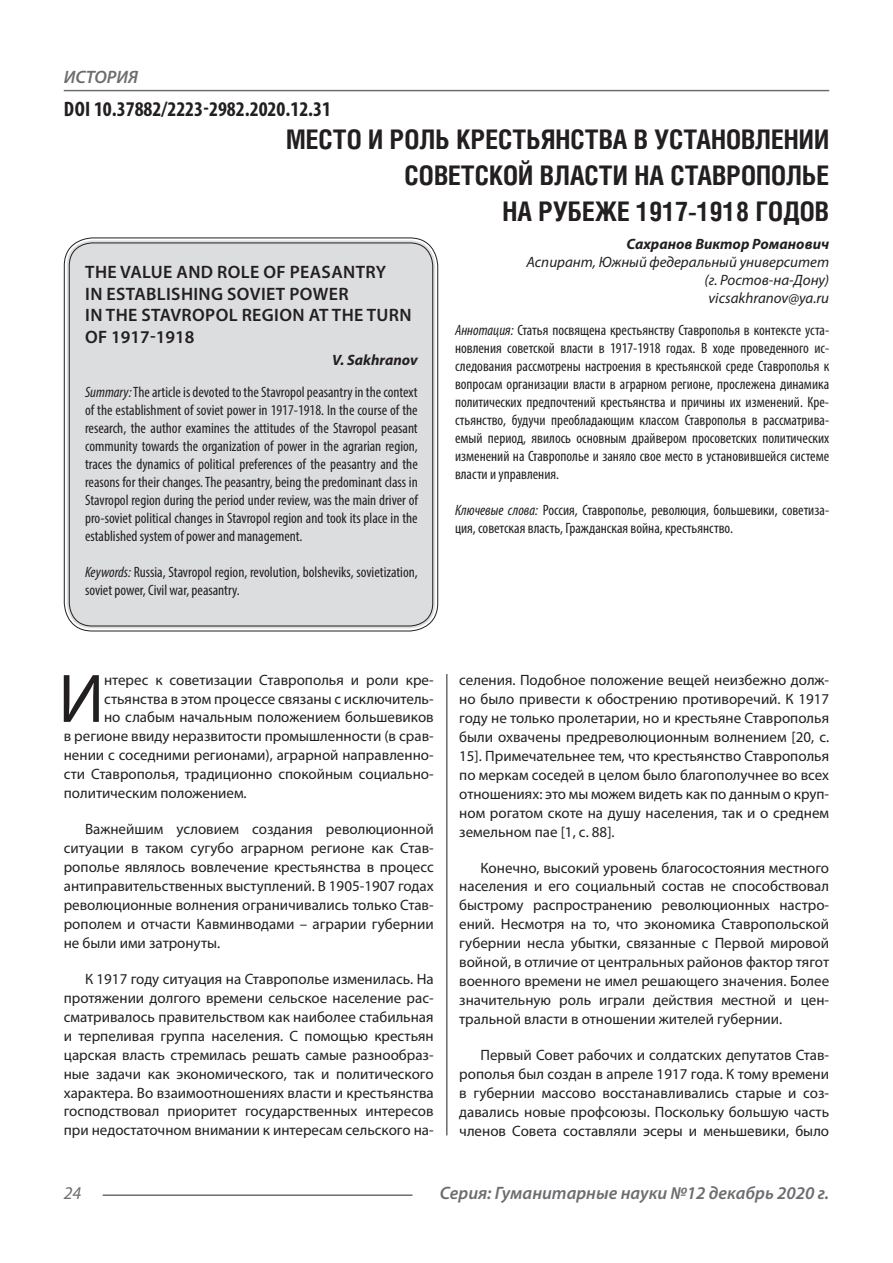
<style>
.page{position:relative;width:893px;height:1263px;background:#fff}
.page>*{position:absolute;margin:0;border:0;box-sizing:border-box;transform-origin:0 0}
.Статья_текст_первый{font:69.3px "Myriad Pro";color:#231f20}
.Статья_название{font:700 27px/36px "Helios Cond C";color:#231f20;text-align:right}
.ДОИ{font:700 condensed 21px "Myriad Pro";color:#231f20}
.Статья_название_англ{font:600 18px/21.6px "Myriad Pro";letter-spacing:.02em;color:#231f20}
.t1{font:italic 600 18px "Myriad Pro";color:#6c6d70}
.t2{font:italic 18px "Myriad Pro";color:#6c6d70}
.Статья_текст{font:15px/18.9px "Myriad Pro";color:#231f20;text-align:justify}
.Статья_аннотация_анг{font:condensed 15px/18px "Myriad Pro";color:#231f20;text-align:justify}
.Статья_аннотация_тек{font:condensed 15px/18px "Myriad Pro";color:#231f20;text-align:justify}
.Статья_текст_первый-2{font:15px "Myriad Pro";color:#231f20}
.Статья_автор_инфо{font:italic 15px/18px "Myriad Pro";color:#231f20;text-align:right}
.Статья_автор_инфо-2{font:italic 700 15px "Myriad Pro";color:#231f20}
.Статья_автор_англ{font:italic 700 15px "Myriad Pro";color:#231f20}
.s1{font-style:italic}
</style>
<div class="page">
<hr style="left:446px;top:128px;width:1px;height:1007px;background:#231f20">
<hr style="left:103px;top:1194px;width:309px;height:2px;background:#6c6d70">
<hr style="left:64px;top:90px;width:765px;height:1px;background:#6c6d70">
<div style="left:67px;top:240px;width:368px;height:388px;background:#dcdddf;border-radius:26px"></div>
<p class="t1" style="left:64px;top:66px;width:76px">ИСТОРИЯ</p>
<p class="ДОИ" style="left:64px;top:96px;width:269px">DOI 10.37882/2223-2982.2020.12.31</p>
<p class="Статья_название" style="left:286px;top:121px;width:545px">МЕСТО И РОЛЬ КРЕСТЬЯНСТВА В УСТАНОВЛЕНИИ<br>СОВЕТСКОЙ ВЛАСТИ НА СТАВРОПОЛЬЕ<br>НА РУБЕЖЕ 1917-1918 ГОДОВ</p>
<p class="Статья_автор_инфо-2" style="left:627px;top:234px;width:204px">Сахранов Виктор Романович</p>
<p class="Статья_автор_инфо" style="left:527px;top:252px;width:304px">Аспирант, Южный федеральный университет (г. Ростов-на-Дону)</p>
<p class="Статья_автор_инфо" style="left:708px;top:288px;width:122px">vicsakhranov@ya.ru</p>
<p class="Статья_аннотация_тек" style="left:455px;top:321px;width:376px"><span class="s1">Аннотация:</span> Статья посвящена крестьянству Ставрополья в контексте уста&shy;новления советской власти в 1917-1918 годах. В ходе проведенного ис&shy;следования рассмотрены настроения в крестьянской среде Ставрополья к вопросам организации власти в аграрном регионе, прослежена динамика политических предпочтений крестьянства и причины их изменений. Кре&shy;стьянство, будучи преобладающим классом Ставрополья в рассматрива&shy;емый период, явилось основным драйвером просоветских политических изменений на Ставрополье и заняло свое место в установившейся системе власти и управления.</p>
<p class="Статья_аннотация_тек" style="left:455px;top:501px;width:376px"><span class="s1">Ключевые слова:</span> Россия, Ставрополье, революция, большевики, советиза&shy;ция, советская власть, Гражданская война, крестьянство.</p>
<p class="Статья_название_англ" style="left:85px;top:261px;width:328px">THE VALUE AND ROLE OF PEASANTRY<br>IN ESTABLISHING SOVIET POWER<br>IN THE STAVROPOL REGION AT THE TURN<br>OF 1917-1918</p>
<p class="Статья_автор_англ" style="left:332px;top:350px;width:87px">V. Sakhranov</p>
<p class="Статья_аннотация_анг" style="left:85px;top:383px;width:334px"><span class="s1">Summary:</span> The article is devoted to the Stavropol peasantry in the context of the establishment of soviet power in 1917-1918. In the course of the research, the author examines the attitudes of the Stavropol peasant community towards the organization of power in the agrarian region, traces the dynamics of political preferences of the peasantry and the reasons for their changes. The peasantry, being the predominant class in Stavropol region during the period under review, was the main driver of pro-soviet political changes in Stavropol region and took its place in the established system of power and management.</p>
<p class="Статья_аннотация_анг" style="left:85px;top:563px;width:334px"><span class="s1">Keywords:</span> Russia, Stavropol region, revolution, bolsheviks, sovietization, soviet power, Civil war, peasantry.</p>
<p class="Статья_текст_первый" style="left:59px;top:656px;width:47px">И</p>
<p class="Статья_текст_первый-2" style="left:104px;top:671px;width:331px">нтерес к советизации Ставрополья и роли кре-</p>
<p class="Статья_текст_первый-2" style="left:104px;top:689px;width:331px">стьянства в этом процессе связаны с исключитель-</p>
<p class="Статья_текст_первый-2" style="left:104px;top:708px;width:331px">но слабым начальным положением большевиков</p>
<p class="Статья_текст_первый-2" style="left:64px;top:726px;width:371px">в регионе ввиду неразвитости промышленности (в срав-</p>
<p class="Статья_текст_первый-2" style="left:64px;top:745px;width:371px">нении с соседними регионами), аграрной направленно-</p>
<p class="Статья_текст_первый-2" style="left:64px;top:764px;width:371px">сти Ставрополья, традиционно спокойным социально-</p>
<p class="Статья_текст_первый-2" style="left:64px;top:783px;width:184px">политическим положением.</p>
<p class="Статья_текст" style="left:64px;top:819px;width:371px;text-indent:21px">Важнейшим условием создания революционной ситуации в таком сугубо аграрном регионе как Став&shy;рополье являлось вовлечение крестьянства в процесс антиправительственных выступлений. В 1905-1907 годах революционные волнения ограничивались только Став&shy;рополем и отчасти Кавминводами – аграрии губернии не были ими затронуты.</p>
<p class="Статья_текст" style="left:64px;top:969px;width:371px;text-indent:21px">К 1917 году ситуация на Ставрополье изменилась. На протяжении долгого времени сельское население рас&shy;сматривалось правительством как наиболее стабильная и терпеливая группа населения. С помощью крестьян царская власть стремилась решать самые разнообраз&shy;ные задачи как экономического, так и политического характера. Во взаимоотношениях власти и крестьянства господствовал приоритет государственных интересов при недостаточном внимании к интересам сельского на-</p>
<p class="Статья_текст" style="left:459px;top:671px;width:371px">селения. Подобное положение вещей неизбежно долж&shy;но было привести к обострению противоречий. К 1917 году не только пролетарии, но и крестьяне Ставрополья были охвачены предреволюционным волнением [20, с.<br>15]. Примечательнее тем, что крестьянство Ставрополья по меркам соседей в целом было благополучнее во всех отношениях: это мы можем видеть как по данным о круп&shy;ном рогатом скоте на душу населения, так и о среднем земельном пае [1, с. 88].</p>
<p class="Статья_текст" style="left:459px;top:858px;width:371px;text-indent:21px">Конечно, высокий уровень благосостояния местного населения и его социальный состав не способствовал быстрому распространению революционных настро&shy;ений. Несмотря на то, что экономика Ставропольской губернии несла убытки, связанные с Первой мировой войной, в отличие от центральных районов фактор тягот военного времени не имел решающего значения. Более значительную роль играли действия местной и цен&shy;тральной власти в отношении жителей губернии.</p>
<p class="Статья_текст" style="left:459px;top:1045px;width:371px;text-indent:21px">Первый Совет рабочих и солдатских депутатов Став&shy;рополья был создан в апреле 1917 года. К тому времени в губернии массово восстанавливались старые и соз&shy;давались новые профсоюзы. Поскольку большую часть членов Совета составляли эсеры и меньшевики, было</p>
<p class="t2" style="left:64px;top:1182px;width:19px">24</p>
<p class="t1" style="left:440px;top:1182px;width:391px">Серия: Гуманитарные науки №12 декабрь 2020 г.</p>
</div>
